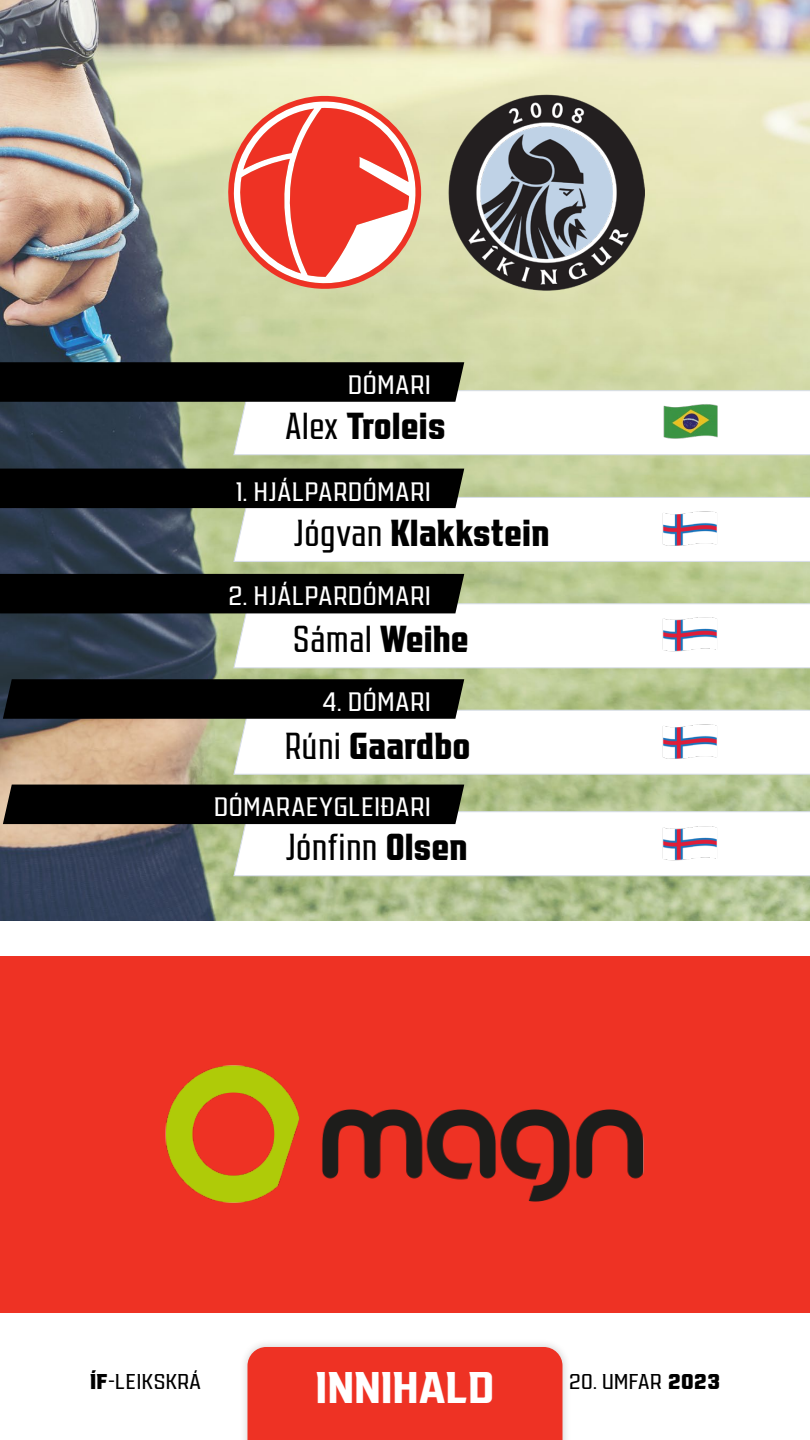
<style>
.page{position:relative;width:810px;height:1440px;background:#fff}
.page>*{position:absolute;margin:0;border:0;box-sizing:border-box;transform-origin:0 0}
.t1{font:700 46.5px "Redzone";color:#fff}
.t2{font:900 semi-condensed 39.45px "Redzone";color:#000}
.t3{font:300 semi-condensed 39.45px "Redzone";color:#000}
.t4{font:300 27.9px "Redzone";letter-spacing:.025em;color:#fff}
.t5{font:300 22.5px "Redzone";letter-spacing:.02em;color:#000}
.s1{font-weight:300}
.s2{font-weight:900}
</style>
<div class="page">
<img style="left:0;top:0;width:810px;height:921px">
<div style="left:239px;top:1338px;width:332px;height:102px;background:#000;opacity:.2"></div>
<div style="left:248px;top:1347px;width:315px;height:93px;background:#ee3224"></div>
<svg style="left:3px;top:679px;width:807px;height:96px"></svg>
<svg style="left:3px;top:785px;width:807px;height:91px"></svg>
<svg style="left:0;top:469px;width:810px;height:93px"></svg>
<svg style="left:0;top:574px;width:810px;height:94px"></svg>
<div style="left:0;top:956px;width:810px;height:356px;background:#ee3224"></div>
<img style="left:165px;top:1065px;width:479px;height:138px">
<svg style="left:227px;top:95px;width:196px;height:196px"></svg>
<svg style="left:0;top:362px;width:810px;height:93px"></svg>
<img style="left:654px;top:497px;width:74px;height:74px">
<img style="left:654px;top:811px;width:74px;height:74px">
<img style="left:654px;top:602px;width:74px;height:74px">
<img style="left:654px;top:709px;width:74px;height:74px">
<img style="left:655px;top:390px;width:74px;height:74px">
<img style="left:449px;top:94px;width:196px;height:196px">
<p class="t4" style="left:348px;top:370px;width:84px">DÓMARI</p>
<h2 class="t2" style="left:285px;top:405px;width:162px"><span class="s1">Alex</span> Troleis</h2>
<p class="t4" style="left:236px;top:477px;width:197px">1. HJÁLPARDÓMARI</p>
<h2 class="t2" style="left:293px;top:512px;width:258px"><span class="s1">Jógvan</span> Klakkstein</h2>
<p class="t4" style="left:228px;top:582px;width:204px">2. HJÁLPARDÓMARI</p>
<h2 class="t3" style="left:293px;top:619px;width:178px">Sámal <span class="s2">Weihe</span></h2>
<p class="t4" style="left:322px;top:687px;width:110px">4. DÓMARI</p>
<h2 class="t2" style="left:285px;top:725px;width:187px"><span class="s1">Rúni</span> Gaardbo</h2>
<p class="t4" style="left:214px;top:793px;width:218px">DÓMARAEYGLEIÐARI</p>
<h2 class="t3" style="left:285px;top:827px;width:184px">Jónfinn <span class="s2">Olsen</span></h2>
<p class="t5" style="left:90px;top:1370px;width:113px"><span class="s2">ÍF</span>-LEIKSKRÁ</p>
<p class="t5" style="left:569px;top:1370px;width:152px">20. UMFAR <span class="s2">2023</span></p>
<h1 class="t1" style="left:316px;top:1363px;width:180px">INNIHALD</h1>
</div>
